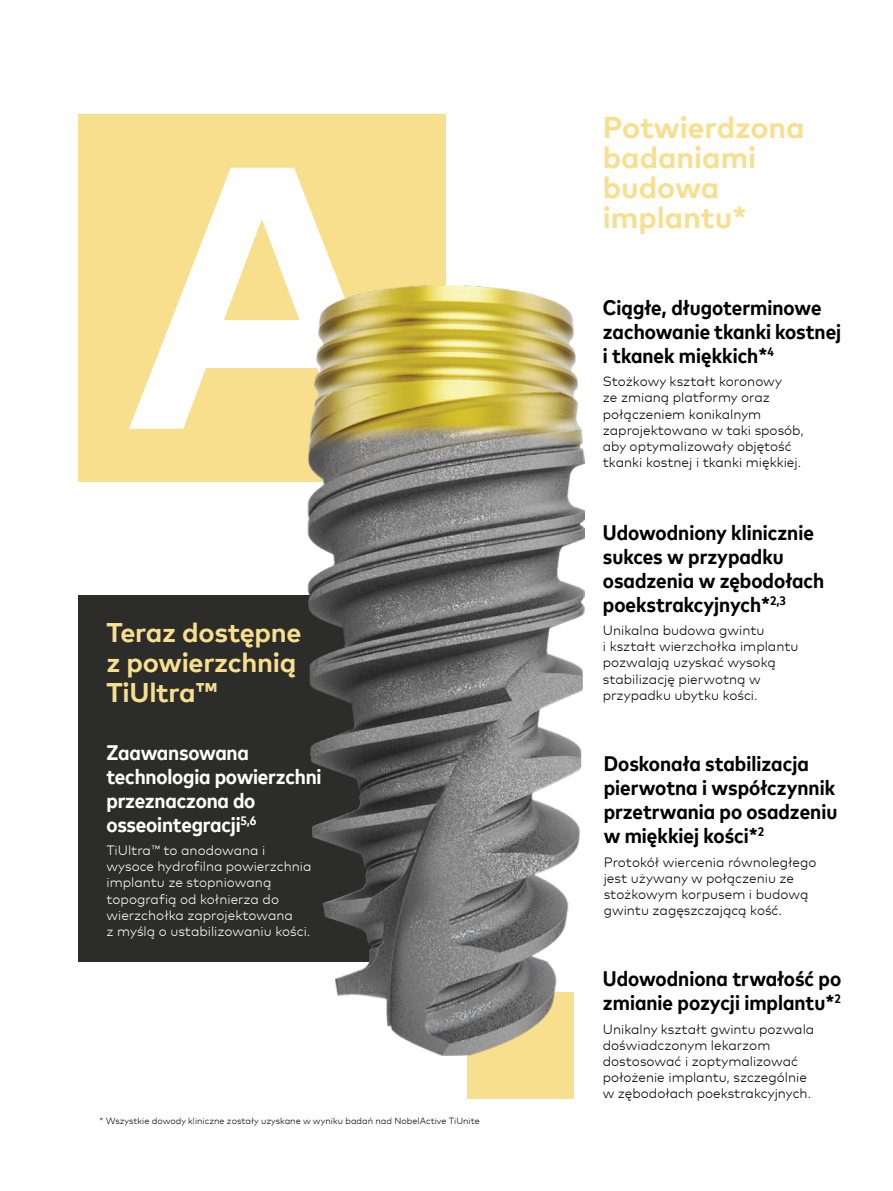
<style>
.page{position:relative;width:893px;height:1191px;background:#fff}
.page>*{position:absolute;margin:0;border:0;box-sizing:border-box;transform-origin:0 0}
.t1{font:700 30px/30px "Mark Pro";color:#f7df8d}
.t2{font:700 27px/30px "Mark Pro";letter-spacing:-.01em;color:#f7df8d}
.t3{font:700 condensed 21px/24px "Mark Pro";color:#000}
.t4{font:700 condensed 21px/24px "Mark Pro";letter-spacing:-.01em;color:#fff}
.t5{font:300 13.5px/16.2px "Mark Pro";color:#000}
.t6{font:300 13.5px/16.2px "Mark Pro";color:#fff}
.t7{font:300 9px "Mark Pro";color:#000}
</style>
<div class="page">
<div style="left:79px;top:595px;width:318px;height:366px;background:#2c2c2b"></div>
<div style="left:468px;top:992px;width:106px;height:106px;background:#f7df8d"></div>
<div style="left:79px;top:114px;width:367px;height:368px;background:#f7df8d"></div>
<svg style="left:129px;top:168px;width:211px;height:261px"></svg>
<img style="left:307px;top:285px;width:278px;height:770px">
<h2 class="t2" style="left:106px;top:615px;width:197px">Teraz dostępne z powierzchnią<br>TiUltra™</h2>
<h3 class="t4" style="left:106px;top:738px;width:217px">Zaawansowana technologia powierzchni przeznaczona do osseointegracji<sup>5,6</sup></h3>
<p class="t6" style="left:106px;top:841px;width:207px">TiUltra™ to anodowana i wysoce hydrofilna powierzchnia implantu ze stopniowaną topografią od kołnierza do wierzchołka zaprojektowana<br>z myślą o ustabilizowaniu kości.</p>
<p class="t7" style="left:100px;top:1113px;width:382px">* Wszystkie dowody kliniczne zostały uzyskane w wyniku badań nad NobelActive TiUnite</p>
<h1 class="t1" style="left:603px;top:110px;width:203px">Potwierdzona badaniami budowa implantu*</h1>
<h3 class="t3" style="left:603px;top:294px;width:240px">Ciągłe, długoterminowe zachowanie tkanki kostnej i tkanek miękkich*<sup>4</sup></h3>
<p class="t5" style="left:603px;top:372px;width:203px">Stożkowy kształt koronowy<br>ze zmianą platformy oraz połączeniem konikalnym zaprojektowano w taki sposób, aby optymalizowały objętość tkanki kostnej i tkanki miękkiej.</p>
<h3 class="t3" style="left:603px;top:518px;width:223px">Udowodniony klinicznie sukces w przypadku osadzenia w zębodołach poekstrakcyjnych*<sup>2,3</sup></h3>
<p class="t5" style="left:603px;top:621px;width:197px">Unikalna budowa gwintu<br>i kształt wierzchołka implantu pozwalają uzyskać wysoką stabilizację pierwotną w przypadku ubytku kości.</p>
<h3 class="t3" style="left:604px;top:750px;width:235px">Doskonała stabilizacja pierwotna i współczynnik przetrwania po osadzeniu w miękkiej kości*<sup>2</sup></h3>
<p class="t5" style="left:604px;top:852px;width:214px">Protokół wiercenia równoległego jest używany w połączeniu ze stożkowym korpusem i budową gwintu zagęszczającą kość.</p>
<h3 class="t3" style="left:603px;top:965px;width:240px">Udowodniona trwałość po zmianie pozycji implantu*<sup>2</sup></h3>
<p class="t5" style="left:603px;top:1019px;width:213px">Unikalny kształt gwintu pozwala doświadczonym lekarzom dostosować i zoptymalizować położenie implantu, szczególnie w zębodołach poekstrakcyjnych.</p>
</div>
